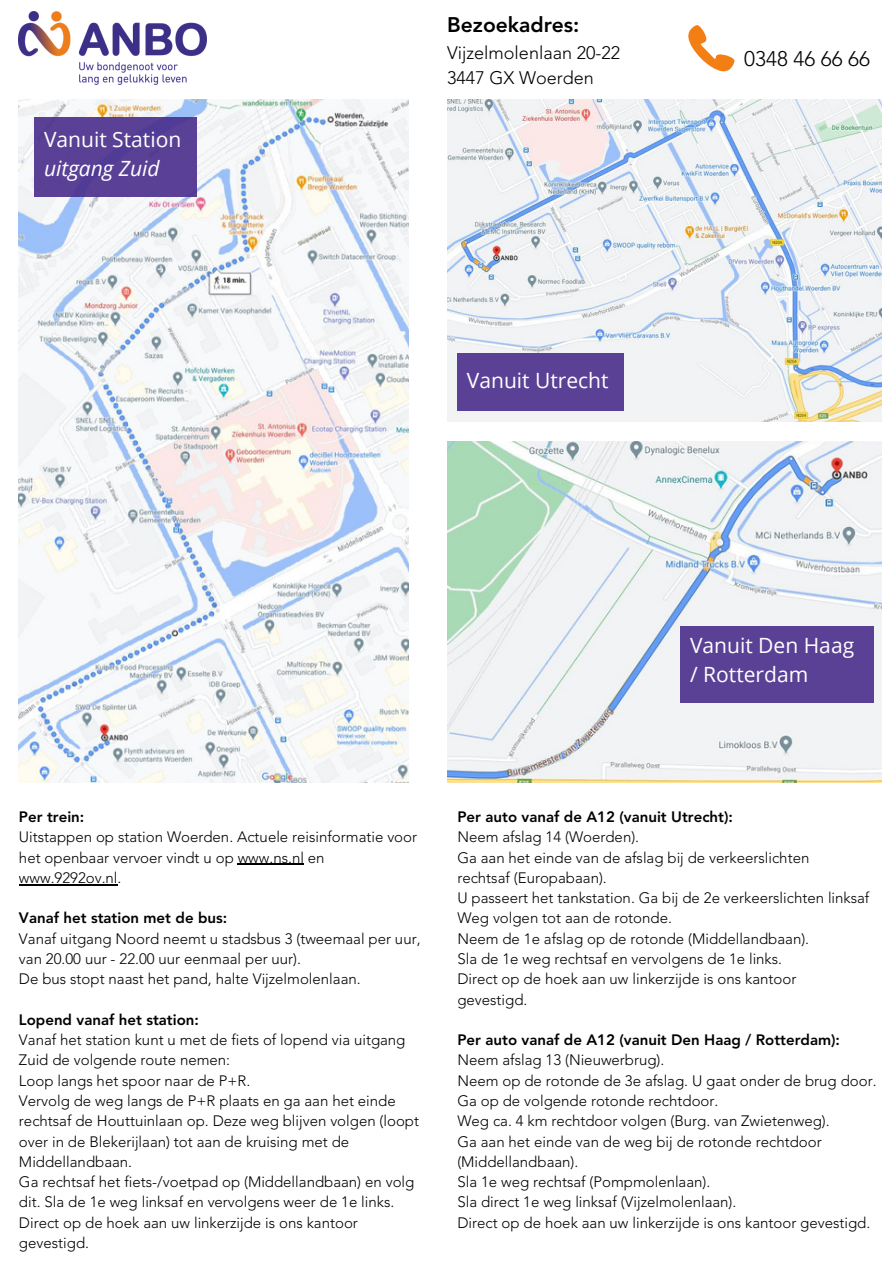
<style>
.page{position:relative;width:894px;height:1264px;background:#fff}
.page>*{position:absolute;margin:0;border:0;box-sizing:border-box;transform-origin:0 0}
.t1{font:21px "Open Sans";color:#fff}
.t2{font:800 21px "Avenir LT Std";color:#000}
.t3{font:italic 21px "Open Sans";color:#fff}
.t4{font:300 21px "Avenir LT Std";color:#000}
.t5{font:300 18px "Avenir LT Std";color:#000}
.t6{font:300 15px/20.2px "Avenir LT Std";color:#000}
.t7{font:800 15px "Avenir LT Std";color:#000}
</style>
<div class="page">
<img style="left:19px;top:100px;width:390px;height:682px">
<img style="left:447px;top:100px;width:433px;height:322px">
<img style="left:447px;top:441px;width:433px;height:341px">
<div style="left:34px;top:117px;width:163px;height:80px;background:#5a4196"></div>
<div style="left:457px;top:353px;width:167px;height:57px;background:#5a4196"></div>
<div style="left:680px;top:625px;width:194px;height:77px;background:#5a4196"></div>
<svg style="left:688px;top:25px;width:46px;height:46px"></svg>
<img style="left:19px;top:12px;width:187px;height:73px">
<hr style="left:238px;top:863px;width:66px;height:1px;background:#000">
<hr style="left:19px;top:884px;width:98px;height:1px;background:#000">
<p class="t1" style="left:44px;top:125px;width:139px">Vanuit Station</p>
<p class="t3" style="left:44px;top:154px;width:117px">uitgang Zuid</p>
<p class="t2" style="left:447px;top:16px;width:134px">Bezoekadres:</p>
<p class="t5" style="left:447px;top:45px;width:174px">Vijzelmolenlaan 20-22</p>
<p class="t5" style="left:447px;top:70px;width:148px">3447 GX Woerden</p>
<p class="t1" style="left:467px;top:365px;width:143px">Vanuit Utrecht</p>
<p class="t4" style="left:744px;top:50px;width:127px">0348 46 66 66</p>
<p class="t1" style="left:689px;top:630px;width:165px">Vanuit Den Haag</p>
<p class="t1" style="left:689px;top:659px;width:120px">/ Rotterdam</p>
<p class="t7" style="left:19px;top:810px;width:67px">Per trein:</p>
<p class="t6" style="left:19px;top:828px;width:399px">Uitstappen op station Woerden. Actuele reisinformatie voor</p>
<p class="t6" style="left:19px;top:848px;width:307px">het openbaar vervoer vindt u op www.ns.nl en www.9292ov.nl.</p>
<p class="t7" style="left:19px;top:912px;width:210px">Vanaf het station met de bus:</p>
<p class="t6" style="left:19px;top:929px;width:403px">Vanaf uitgang Noord neemt u stadsbus 3 (tweemaal per uur,</p>
<p class="t6" style="left:19px;top:950px;width:283px">van 20.00 uur - 22.00 uur eenmaal per uur).</p>
<p class="t6" style="left:19px;top:970px;width:343px">De bus stopt naast het pand, halte Vijzelmolenlaan.</p>
<p class="t7" style="left:19px;top:1013px;width:181px">Lopend vanaf het station:</p>
<p class="t6" style="left:19px;top:1031px;width:388px">Vanaf het station kunt u met de fiets of lopend via uitgang</p>
<p class="t6" style="left:19px;top:1051px;width:213px">Zuid de volgende route nemen:</p>
<p class="t6" style="left:19px;top:1071px;width:233px">Loop langs het spoor naar de P+R.</p>
<p class="t6" style="left:19px;top:1091px;width:378px">Vervolg de weg langs de P+R plaats en ga aan het einde</p>
<p class="t6" style="left:19px;top:1112px;width:401px">rechtsaf de Houttuinlaan op. Deze weg blijven volgen (loopt over in de Blekerijlaan) tot aan de kruising met de<br>Middellandbaan.</p>
<p class="t6" style="left:19px;top:1173px;width:397px">Ga rechtsaf het fiets-/voetpad op (Middellandbaan) en volg dit. Sla de 1e weg linksaf en vervolgens weer de 1e links.</p>
<p class="t6" style="left:19px;top:1213px;width:340px">Direct op de hoek aan uw linkerzijde is ons kantoor gevestigd.</p>
<p class="t7" style="left:457px;top:810px;width:277px">Per auto vanaf de A12 (vanuit Utrecht):</p>
<p class="t6" style="left:457px;top:828px;width:183px">Neem afslag 14 (Woerden).</p>
<p class="t6" style="left:457px;top:848px;width:353px">Ga aan het einde van de afslag bij de verkeerslichten</p>
<p class="t6" style="left:457px;top:869px;width:151px">rechtsaf (Europabaan).</p>
<p class="t6" style="left:457px;top:889px;width:413px">U passeert het tankstation. Ga bij de 2e verkeerslichten linksaf</p>
<p class="t6" style="left:457px;top:909px;width:216px">Weg volgen tot aan de rotonde.</p>
<p class="t6" style="left:457px;top:929px;width:353px">Neem de 1e afslag op de rotonde (Middellandbaan).</p>
<p class="t6" style="left:457px;top:950px;width:326px">Sla de 1e weg rechtsaf en vervolgens de 1e links.</p>
<p class="t6" style="left:457px;top:970px;width:340px">Direct op de hoek aan uw linkerzijde is ons kantoor</p>
<p class="t6" style="left:457px;top:990px;width:72px">gevestigd.</p>
<p class="t7" style="left:457px;top:1033px;width:384px">Per auto vanaf de A12 (vanuit Den Haag / Rotterdam):</p>
<p class="t6" style="left:457px;top:1051px;width:208px">Neem afslag 13 (Nieuwerbrug).</p>
<p class="t6" style="left:457px;top:1071px;width:420px">Neem op de rotonde de 3e afslag. U gaat onder de brug door.</p>
<p class="t6" style="left:457px;top:1091px;width:262px">Ga op de volgende rotonde rechtdoor.</p>
<p class="t6" style="left:457px;top:1112px;width:374px">Weg ca. 4 km rechtdoor volgen (Burg. van Zwietenweg).</p>
<p class="t6" style="left:457px;top:1132px;width:366px">Ga aan het einde van de weg bij de rotonde rechtdoor</p>
<p class="t6" style="left:457px;top:1152px;width:122px">(Middellandbaan).</p>
<p class="t6" style="left:457px;top:1173px;width:254px">Sla 1e weg rechtsaf (Pompmolenlaan).</p>
<p class="t6" style="left:457px;top:1193px;width:280px">Sla direct 1e weg linksaf (Vijzelmolenlaan).</p>
<p class="t6" style="left:457px;top:1213px;width:414px">Direct op de hoek aan uw linkerzijde is ons kantoor gevestigd.</p>
</div>
